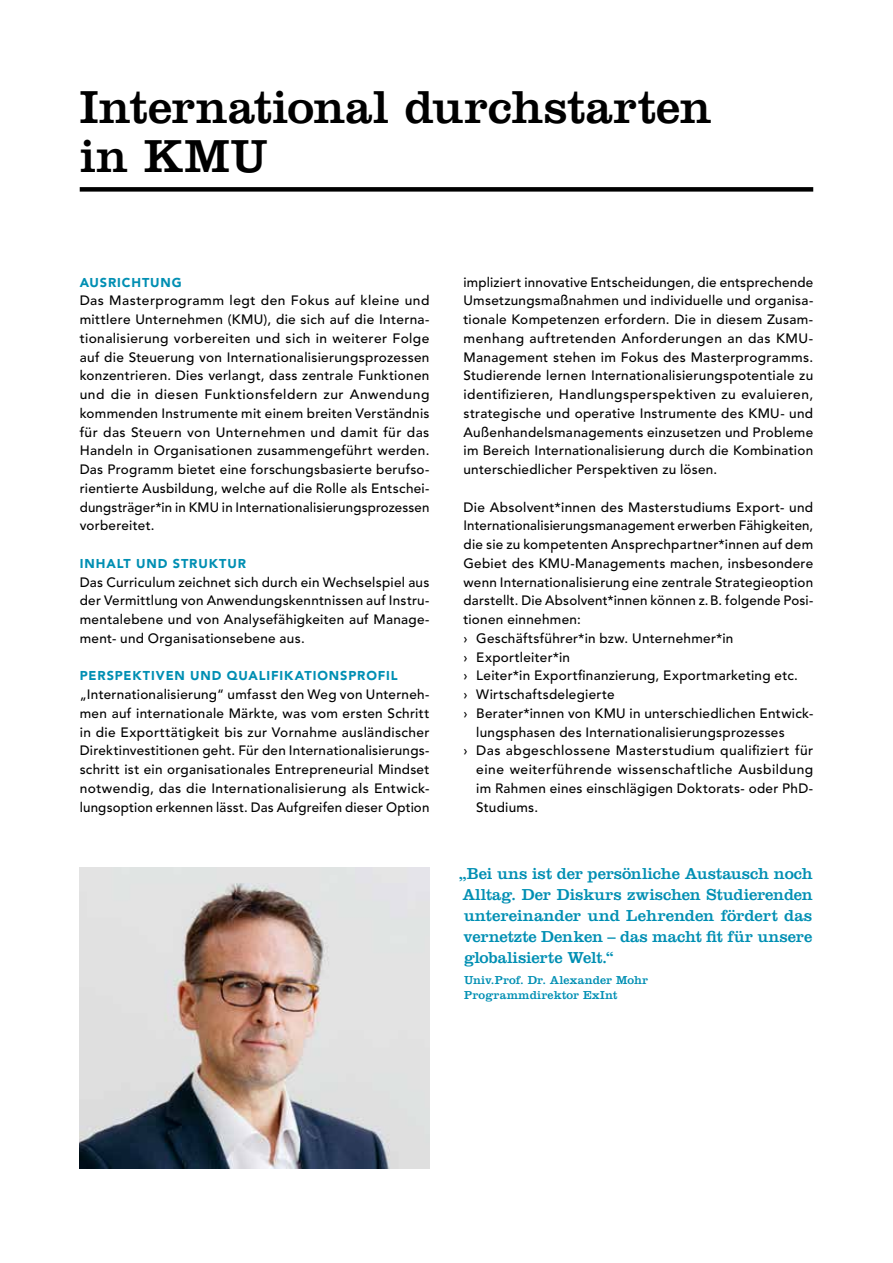
<style>
.page{position:relative;width:893px;height:1263px;background:#fff}
.page>*{position:absolute;margin:0;border:0;box-sizing:border-box;transform-origin:0 0}
.t1{font:48px/48.8px "Clarendon LT Std";letter-spacing:.005em;color:#000}
.t2{font:16.5px/21px "Clarendon LT Std";letter-spacing:-.005em;color:#008fb3;text-align:justify}
.t3{font:500 13.5px/18.8px "Avenir LT Std";letter-spacing:.02em;color:#000;text-align:justify}
.t4{font:900 12.75px "Avenir LT Std";letter-spacing:.07em;color:#008fb3}
.t5{font:12px/15px "Clarendon LT Std";letter-spacing:.01em;color:#008fb3}
</style>
<div class="page">
<img style="left:80px;top:868px;width:349px;height:300px">
<div style="left:80px;top:187px;width:733px;height:5px;background:#000"></div>
<h1 class="t1" style="left:80px;top:83px;width:634px">International durchstarten in KMU</h1>
<p class="t4" style="left:80px;top:274px;width:104px">AUSRICHTUNG</p>
<p class="t3" style="left:80px;top:292px;width:351px">Das Masterprogramm legt den Fokus auf kleine und mittlere Unternehmen (KMU), die sich auf die Interna&shy;tionalisierung vorbereiten und sich in weiterer Folge auf die Steuerung von Internationalisierungsprozessen konzentrieren. Dies verlangt, dass zentrale Funktionen und die in diesen Funktionsfeldern zur Anwendung kommenden Instrumente mit einem breiten Verständnis für das Steuern von Unternehmen und damit für das Handeln in Organisationen zusammengeführt werden.<br>Das Programm bietet eine forschungsbasierte berufso&shy;rientierte Ausbildung, welche auf die Rolle als Entschei&shy;dungsträger*in in KMU in Internationalisierungsprozessen vorbereitet.</p>
<p class="t4" style="left:80px;top:556px;width:168px">INHALT UND STRUKTUR</p>
<p class="t3" style="left:80px;top:573px;width:351px">Das Curriculum zeichnet sich durch ein Wechselspiel aus der Vermittlung von Anwendungskenntnissen auf Instru&shy;mentalebene und von Analysefähigkeiten auf Manage&shy;ment- und Organisationsebene aus.</p>
<p class="t4" style="left:80px;top:668px;width:320px">PERSPEKTIVEN UND QUALIFIKATIONSPROFIL</p>
<p class="t3" style="left:80px;top:685px;width:351px">„Internationalisierung“ umfasst den Weg von Unterneh&shy;men auf internationale Märkte, was vom ersten Schritt in die Exporttätigkeit bis zur Vornahme ausländischer Direktinvestitionen geht. Für den Internationalisierungs&shy;schritt ist ein organisationales Entrepreneurial Mindset notwendig, das die Internationalisierung als Entwick&shy;lungsoption erkennen lässt. Das Aufgreifen dieser Option</p>
<p class="t3" style="left:463px;top:273px;width:351px">impliziert innovative Entscheidungen, die entsprechende Umsetzungsmaßnahmen und individuelle und organisa&shy;tionale Kompetenzen erfordern. Die in diesem Zusam&shy;menhang auftretenden Anforderungen an das KMU-Management stehen im Fokus des Masterprogramms.<br>Studierende lernen Internationalisierungspotentiale zu identifizieren, Handlungsperspektiven zu evaluieren, strategische und operative Instrumente des KMU- und Außenhandelsmanagements einzusetzen und Probleme im Bereich Internationalisierung durch die Kombination unterschiedlicher Perspektiven zu lösen.</p>
<p class="t3" style="left:463px;top:498px;width:351px">Die Absolvent*innen des Masterstudiums Export- und</p>
<p class="t3" style="left:463px;top:517px;width:351px">Internationalisierungsmanagement erwerben Fähigkeiten,</p>
<p class="t3" style="left:463px;top:535px;width:351px">die sie zu kompetenten Ansprechpartner*innen auf dem</p>
<p class="t3" style="left:463px;top:554px;width:351px">Gebiet des KMU-Managements machen, insbesondere</p>
<p class="t3" style="left:463px;top:573px;width:351px">wenn Internationalisierung eine zentrale Strategieoption</p>
<p class="t3" style="left:463px;top:592px;width:351px">darstellt. Die Absolvent*innen können z.B. folgende Posi-</p>
<p class="t3" style="left:463px;top:610px;width:119px">tionen einnehmen:</p>
<p class="t3" style="left:463px;top:629px;width:271px">› Geschäftsführer*in bzw. Unternehmer*in</p>
<p class="t3" style="left:463px;top:648px;width:108px">› Exportleiter*in</p>
<p class="t3" style="left:463px;top:667px;width:336px">› Leiter*in Exportfinanzierung, Exportmarketing etc.</p>
<p class="t3" style="left:463px;top:685px;width:153px">› Wirtschaftsdelegierte</p>
<p class="t3" style="left:463px;top:704px;width:351px">› Berater*innen von KMU in unterschiedlichen Entwick-</p>
<p class="t3" style="left:476px;top:723px;width:310px">lungsphasen des Internationalisierungsprozesses</p>
<p class="t3" style="left:463px;top:742px;width:351px">› Das abgeschlossene Masterstudium qualifiziert für</p>
<p class="t3" style="left:476px;top:760px;width:338px">eine weiterführende wissenschaftliche Ausbildung</p>
<p class="t3" style="left:476px;top:779px;width:338px">im Rahmen eines einschlägigen Doktorats- oder PhD-</p>
<p class="t3" style="left:476px;top:798px;width:64px">Studiums.</p>
<p class="t2" style="left:459px;top:863px;width:355px">„Bei uns ist der persönliche Austausch noch Alltag. Der Diskurs zwischen Studierenden untereinander und Lehrenden fördert das vernetzte Denken – das macht fit für unsere globalisierte Welt.“</p>
<p class="t5" style="left:464px;top:972px;width:186px">Univ.Prof. Dr. Alexander Mohr<br>Programmdirektor ExInt</p>
</div>
